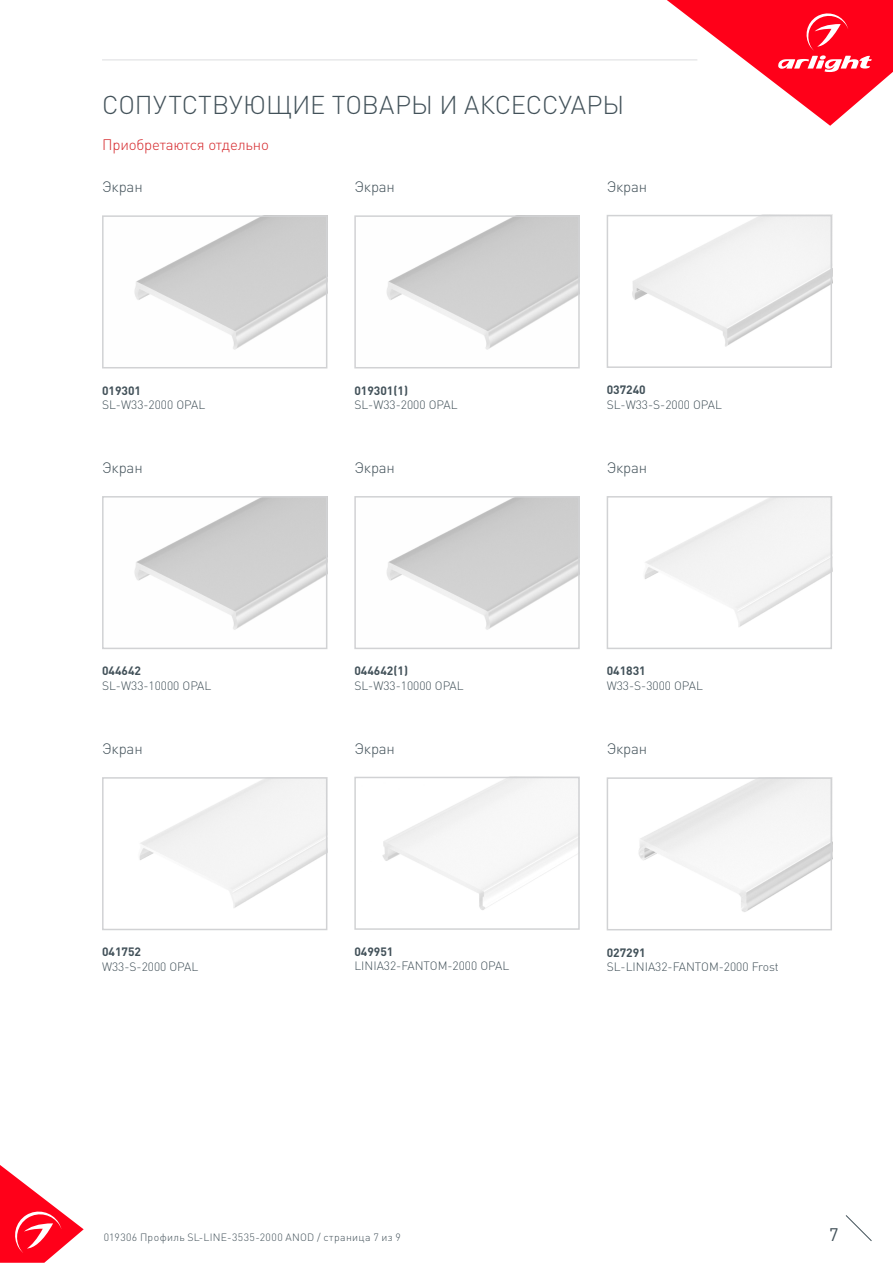
<style>
.page{position:relative;width:893px;height:1263px;background:#fff}
.page>*{position:absolute;margin:0;border:0;box-sizing:border-box;transform-origin:0 0}
.t1{font:300 25.5px "DIN Pro";color:#425159}
.t2{font:18px "DIN Pro";color:#425159}
.t3{font:300 15px "DIN Pro";letter-spacing:-.01em;color:#425159}
.t4{font:300 15px "DIN Pro";letter-spacing:-.01em;color:#d5262a}
.t5{font:300 12px "DIN Pro";color:#425159}
.t6{font:700 12px "DIN Pro";color:#425159}
.t7{font:300 10.5px "DIN Pro";letter-spacing:.04em;color:#425159}
</style>
<div class="page">
<svg style="left:0;top:1165px;width:84px;height:98px"></svg>
<svg style="left:845px;top:1215px;width:27px;height:26px"></svg>
<svg style="left:667px;top:0;width:226px;height:126px"></svg>
<hr style="left:102px;top:60px;width:595px;height:1px;background:#dcdddf">
<img style="left:134px;top:218px;width:190px;height:132px">
<div style="left:102px;top:215px;width:225px;height:153px;border:2px solid #d1d2d4"></div>
<img style="left:387px;top:218px;width:190px;height:132px">
<div style="left:354px;top:215px;width:226px;height:153px;border:2px solid #d1d2d4"></div>
<img style="left:382px;top:780px;width:195px;height:130px">
<div style="left:354px;top:777px;width:226px;height:153px;border:2px solid #d1d2d4"></div>
<img style="left:638px;top:780px;width:191px;height:132px">
<div style="left:607px;top:777px;width:225px;height:153px;border:2px solid #d1d2d4"></div>
<img style="left:644px;top:499px;width:185px;height:128px">
<div style="left:607px;top:496px;width:225px;height:153px;border:2px solid #d1d2d4"></div>
<img style="left:139px;top:780px;width:185px;height:128px">
<div style="left:102px;top:777px;width:225px;height:153px;border:2px solid #d1d2d4"></div>
<img style="left:134px;top:499px;width:190px;height:131px">
<div style="left:102px;top:496px;width:225px;height:153px;border:2px solid #d1d2d4"></div>
<img style="left:387px;top:499px;width:190px;height:131px">
<div style="left:354px;top:496px;width:226px;height:153px;border:2px solid #d1d2d4"></div>
<img style="left:632px;top:218px;width:197px;height:129px">
<div style="left:607px;top:215px;width:225px;height:153px;border:2px solid #d1d2d4"></div>
<p class="t1" style="left:102px;top:87px;width:524px">СОПУТСТВУЮЩИЕ ТОВАРЫ И АКСЕССУАРЫ</p>
<p class="t4" style="left:102px;top:134px;width:168px">Приобретаются отдельно</p>
<p class="t3" style="left:102px;top:177px;width:42px">Экран</p>
<p class="t3" style="left:354px;top:177px;width:42px">Экран</p>
<p class="t3" style="left:607px;top:176px;width:42px">Экран</p>
<p class="t6" style="left:102px;top:382px;width:41px">019301</p>
<p class="t5" style="left:102px;top:397px;width:105px">SL-W33-2000 OPAL</p>
<p class="t6" style="left:354px;top:382px;width:55px">019301(1)</p>
<p class="t5" style="left:354px;top:397px;width:105px">SL-W33-2000 OPAL</p>
<p class="t6" style="left:607px;top:382px;width:41px">037240</p>
<p class="t5" style="left:607px;top:396px;width:117px">SL-W33-S-2000 OPAL</p>
<p class="t3" style="left:102px;top:457px;width:42px">Экран</p>
<p class="t3" style="left:354px;top:457px;width:42px">Экран</p>
<p class="t3" style="left:607px;top:457px;width:42px">Экран</p>
<p class="t6" style="left:102px;top:663px;width:41px">044642</p>
<p class="t5" style="left:102px;top:677px;width:111px">SL-W33-10000 OPAL</p>
<p class="t6" style="left:354px;top:663px;width:55px">044642(1)</p>
<p class="t5" style="left:354px;top:677px;width:111px">SL-W33-10000 OPAL</p>
<p class="t6" style="left:607px;top:663px;width:41px">041831</p>
<p class="t5" style="left:607px;top:677px;width:98px">W33-S-3000 OPAL</p>
<p class="t3" style="left:102px;top:738px;width:42px">Экран</p>
<p class="t6" style="left:102px;top:944px;width:41px">041752</p>
<p class="t5" style="left:102px;top:958px;width:98px">W33-S-2000 OPAL</p>
<p class="t3" style="left:354px;top:738px;width:42px">Экран</p>
<p class="t3" style="left:607px;top:739px;width:42px">Экран</p>
<p class="t6" style="left:354px;top:943px;width:41px">049951</p>
<p class="t5" style="left:354px;top:958px;width:156px">LINIA32-FANTOM-2000 OPAL</p>
<p class="t6" style="left:607px;top:944px;width:41px">027291</p>
<p class="t5" style="left:607px;top:958px;width:174px">SL-LINIA32-FANTOM-2000 Frost</p>
<p class="t7" style="left:104px;top:1230px;width:299px">019306 Профиль SL-LINE-3535-2000 ANOD / страница 7 из 9</p>
<h2 class="t2" style="left:829px;top:1222px;width:11px">7</h2>
</div>
